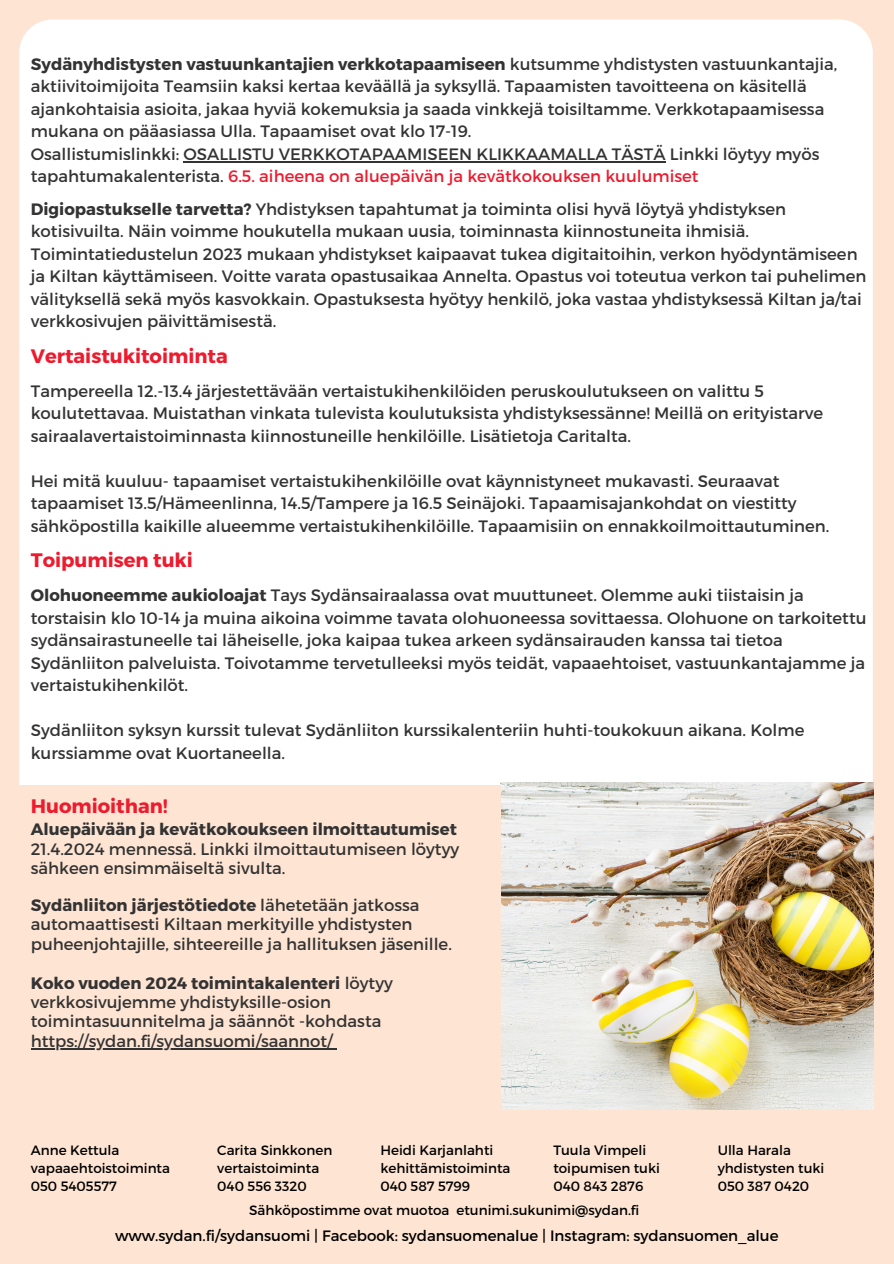
<style>
.page{position:relative;width:894px;height:1264px;background:#fff}
.page>*{position:absolute;margin:0;border:0;box-sizing:border-box;transform-origin:0 0}
.t1{font:700 19.5px "Montserrat";color:#ed1b2e}
.t2{font:16.5px/22.5px "Montserrat";color:#333334}
.t3{font:700 16.5px "Montserrat";color:#333334}
.t4{font:15px "Montserrat";color:#000}
.t5{font:13.5px/18px "Montserrat";color:#000}
.s1{font-weight:700}
.s2{color:#ed1b2e}
</style>
<div class="page">
<div style="left:0;top:0;width:893px;height:1263px;background:#fee4d2"></div>
<div style="left:19px;top:19px;width:853px;height:1223px;background:#fff;border-radius:33px"></div>
<img style="left:500px;top:782px;width:373px;height:327px">
<div style="left:0;top:1110px;width:893px;height:153px;background:#fee4d2"></div>
<div style="left:19px;top:785px;width:481px;height:327px;background:#fee4d2"></div>
<hr style="left:31px;top:1047px;width:301px;height:2px;background:#333334">
<hr style="left:183px;top:161px;width:482px;height:1px;background:#333334">
<p class="t2" style="left:31px;top:52px;width:807px"><span class="s1">Sydänyhdistysten vastuunkantajien verkkotapaamiseen</span> kutsumme yhdistysten vastuunkantajia, aktiivitoimijoita Teamsiin kaksi kertaa keväällä ja syksyllä. Tapaamisten tavoitteena on käsitellä ajankohtaisia asioita, jakaa hyviä kokemuksia ja saada vinkkejä toisiltamme. Verkkotapaamisessa mukana on pääasiassa Ulla. Tapaamiset ovat klo 17-19.<br>Osallistumislinkki: OSALLISTU VERKKOTAPAAMISEEN KLIKKAAMALLA TÄSTÄ Linkki löytyy myös tapahtumakalenterista. <span class="s2">6.5. aiheena on aluepäivän ja kevätkokouksen kuulumiset</span></p>
<p class="t2" style="left:31px;top:197px;width:836px"><span class="s1">Digiopastukselle tarvetta?</span> Yhdistyksen tapahtumat ja toiminta olisi hyvä löytyä yhdistyksen kotisivuilta. Näin voimme houkutella mukaan uusia, toiminnasta kiinnostuneita ihmisiä.<br>Toimintatiedustelun 2023 mukaan yhdistykset kaipaavat tukea digitaitoihin, verkon hyödyntämiseen ja Kiltan käyttämiseen. Voitte varata opastusaikaa Annelta. Opastus voi toteutua verkon tai puhelimen välityksellä sekä myös kasvokkain. Opastuksesta hyötyy henkilö, joka vastaa yhdistyksessä Kiltan ja/tai verkkosivujen päivittämisestä.</p>
<p class="t1" style="left:31px;top:343px;width:198px">Vertaistukitoiminta</p>
<p class="t2" style="left:31px;top:379px;width:793px">Tampereella 12.-13.4 järjestettävään vertaistukihenkilöiden peruskoulutukseen on valittu 5 koulutettavaa. Muistathan vinkata tulevista koulutuksista yhdistyksessänne! Meillä on erityistarve sairaalavertaistoiminnasta kiinnostuneille henkilöille. Lisätietoja Caritalta.</p>
<p class="t2" style="left:31px;top:469px;width:800px">Hei mitä kuuluu- tapaamiset vertaistukihenkilöille ovat käynnistyneet mukavasti. Seuraavat tapaamiset 13.5/Hämeenlinna, 14.5/Tampere ja 16.5 Seinäjoki. Tapaamisajankohdat on viestitty sähköpostilla kaikille alueemme vertaistukihenkilöille. Tapaamisiin on ennakkoilmoittautuminen.</p>
<p class="t1" style="left:31px;top:548px;width:164px">Toipumisen tuki</p>
<p class="t2" style="left:31px;top:583px;width:836px"><span class="s1">Olohuoneemme aukioloajat</span> Tays Sydänsairaalassa ovat muuttuneet. Olemme auki tiistaisin ja torstaisin klo 10-14 ja muina aikoina voimme tavata olohuoneessa sovittaessa. Olohuone on tarkoitettu sydänsairastuneelle tai läheiselle, joka kaipaa tukea arkeen sydänsairauden kanssa tai tietoa Sydänliiton palveluista. Toivotamme tervetulleeksi myös teidät, vapaaehtoiset, vastuunkantajamme ja vertaistukihenkilöt.</p>
<p class="t2" style="left:31px;top:718px;width:774px">Sydänliiton syksyn kurssit tulevat Sydänliiton kurssikalenteriin huhti-toukokuun aikana. Kolme kurssiamme ovat Kuortaneella.</p>
<p class="t1" style="left:31px;top:793px;width:138px">Huomioithan!</p>
<p class="t3" style="left:31px;top:818px;width:427px">Aluepäivään ja kevätkokoukseen ilmoittautumiset</p>
<p class="t2" style="left:31px;top:838px;width:430px;line-height:19.4px">21.4.2024 mennessä. Linkki ilmoittautumiseen löytyy sähkeen ensimmäiseltä sivulta.</p>
<p class="t2" style="left:31px;top:894px;width:422px;line-height:19.4px"><span class="s1">Sydänliiton järjestötiedote</span> lähetetään jatkossa automaattisesti Kiltaan merkityille yhdistysten puheenjohtajille, sihteereille ja hallituksen jäsenille.</p>
<p class="t2" style="left:31px;top:972px;width:363px;line-height:19.4px"><span class="s1">Koko vuoden 2024 toimintakalenteri</span> löytyy verkkosivujemme yhdistyksille-osion toimintasuunnitelma ja säännöt -kohdasta https://sydan.fi/sydansuomi/saannot/</p>
<p class="t5" style="left:31px;top:1140px;width:141px">Anne Kettula vapaaehtoistoiminta<br>050 5405577</p>
<p class="t5" style="left:217px;top:1140px;width:116px">Carita Sinkkonen vertaistoiminta<br>040 556 3320</p>
<p class="t5" style="left:380px;top:1140px;width:132px">Heidi Karjanlahti kehittämistoiminta<br>040 587 5799</p>
<p class="t5" style="left:553px;top:1140px;width:108px">Tuula Vimpeli toipumisen tuki<br>040 843 2876</p>
<p class="t5" style="left:717px;top:1140px;width:108px">Ulla Harala yhdistysten tuki<br>050 387 0420</p>
<p class="t5" style="left:249px;top:1200px;width:392px">Sähköpostimme ovat muotoa etunimi.sukunimi@sydan.fi</p>
<p class="t4" style="left:115px;top:1225px;width:664px">www.sydan.fi/sydansuomi | Facebook: sydansuomenalue | Instagram: sydansuomen_alue</p>
</div>
